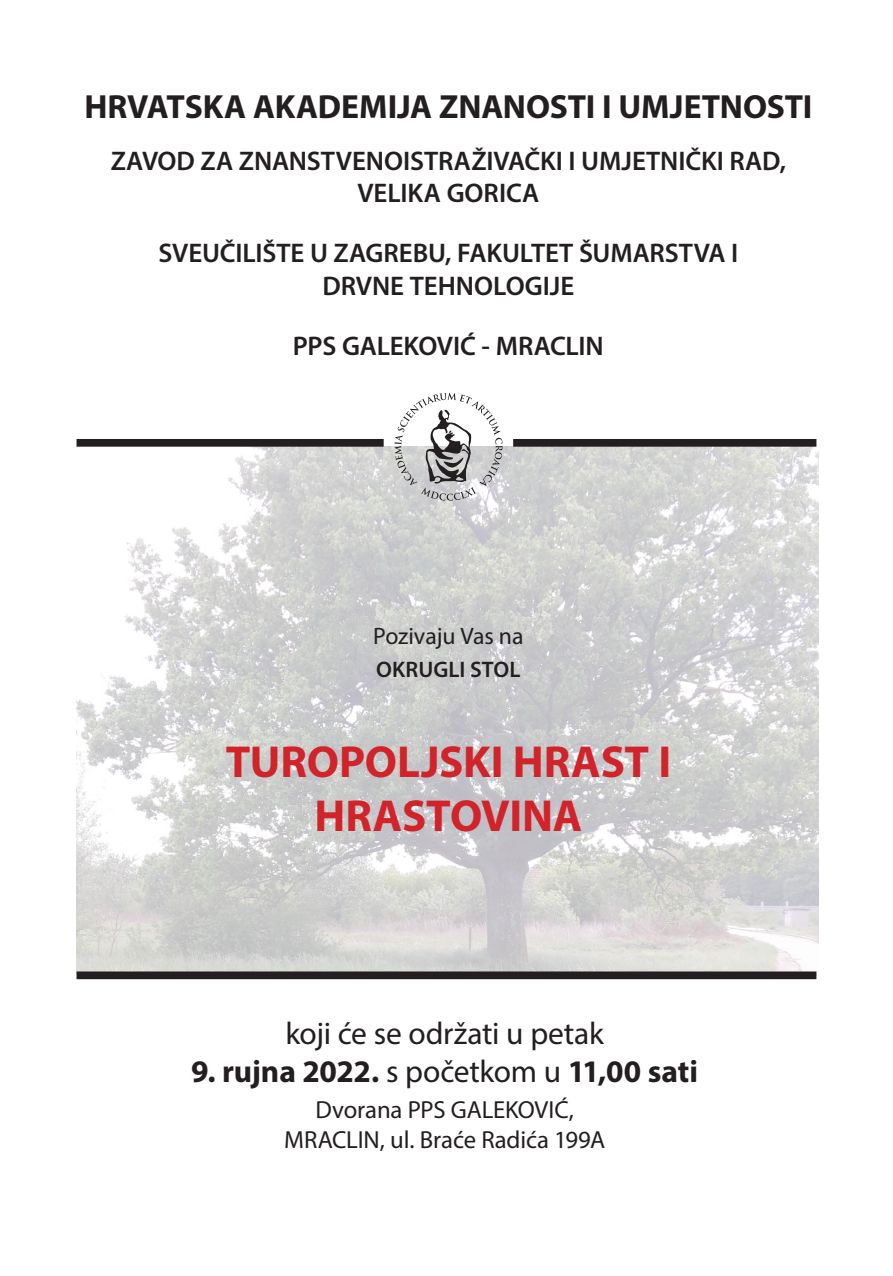
<style>
.page{position:relative;width:893px;height:1276px;background:#fff}
.page>*{position:absolute;margin:0;border:0;box-sizing:border-box;transform-origin:0 0}
.t1{font:700 45px/54px "Myriad Pro";color:#d1232a;text-align:center}
.t2{font:700 33.52px "Myriad Pro";letter-spacing:-.005em;color:#231f20}
.t3{font:700 31.5px "Myriad Pro";letter-spacing:-.005em;color:#231f20}
.t4{font:31.5px "Myriad Pro";letter-spacing:-.01em;color:#231f20}
.t5{font:600 27px/32.4px "Myriad Pro";letter-spacing:-.005em;color:#231f20;text-align:center}
.t6{font:24.75px/29.7px "Myriad Pro";letter-spacing:-.005em;color:#231f20;text-align:center}
.t7{font:23.85px "Myriad Pro";letter-spacing:-.005em;color:#231f20}
.t8{font:600 22.5px "Myriad Pro";letter-spacing:.005em;color:#231f20}
.s1{font-weight:400}
</style>
<div class="page">
<img style="left:77px;top:447px;width:741px;height:526px">
<svg style="left:394px;top:393px;width:108px;height:108px"></svg>
<div style="left:77px;top:971px;width:739px;height:8px;background:#231f20"></div>
<div style="left:513px;top:439px;width:303px;height:8px;background:#231f20"></div>
<div style="left:77px;top:439px;width:307px;height:8px;background:#231f20"></div>
<p class="t2" style="left:84px;top:85px;width:729px">HRVATSKA AKADEMIJA ZNANOSTI I UMJETNOSTI</p>
<p class="t5" style="left:111px;top:144px;width:677px">ZAVOD ZA ZNANSTVENOISTRAŽIVAČKI I UMJETNIČKI RAD,<br>VELIKA GORICA</p>
<p class="t5" style="left:158px;top:236px;width:581px">SVEUČILIŠTE U ZAGREBU, FAKULTET ŠUMARSTVA I<br>DRVNE TEHNOLOGIJE</p>
<p class="t5" style="left:293px;top:329px;width:312px">PPS GALEKOVIĆ - MRACLIN</p>
<p class="t7" style="left:373px;top:621px;width:152px">Pozivaju Vas na</p>
<p class="t8" style="left:376px;top:655px;width:146px">OKRUGLI STOL</p>
<h1 class="t1" style="left:226px;top:733px;width:447px">TUROPOLJSKI HRAST I<br>HRASTOVINA</h1>
<p class="t4" style="left:285px;top:1014px;width:320px">koji će se održati u petak</p>
<p class="t3" style="left:191px;top:1051px;width:509px">9. rujna 2022. <span class="s1">s početkom u</span> 11,00 sati</p>
<p class="t6" style="left:284px;top:1094px;width:322px">Dvorana PPS GALEKOVIĆ,<br>MRACLIN, ul. Braće Radića 199A</p>
</div>
